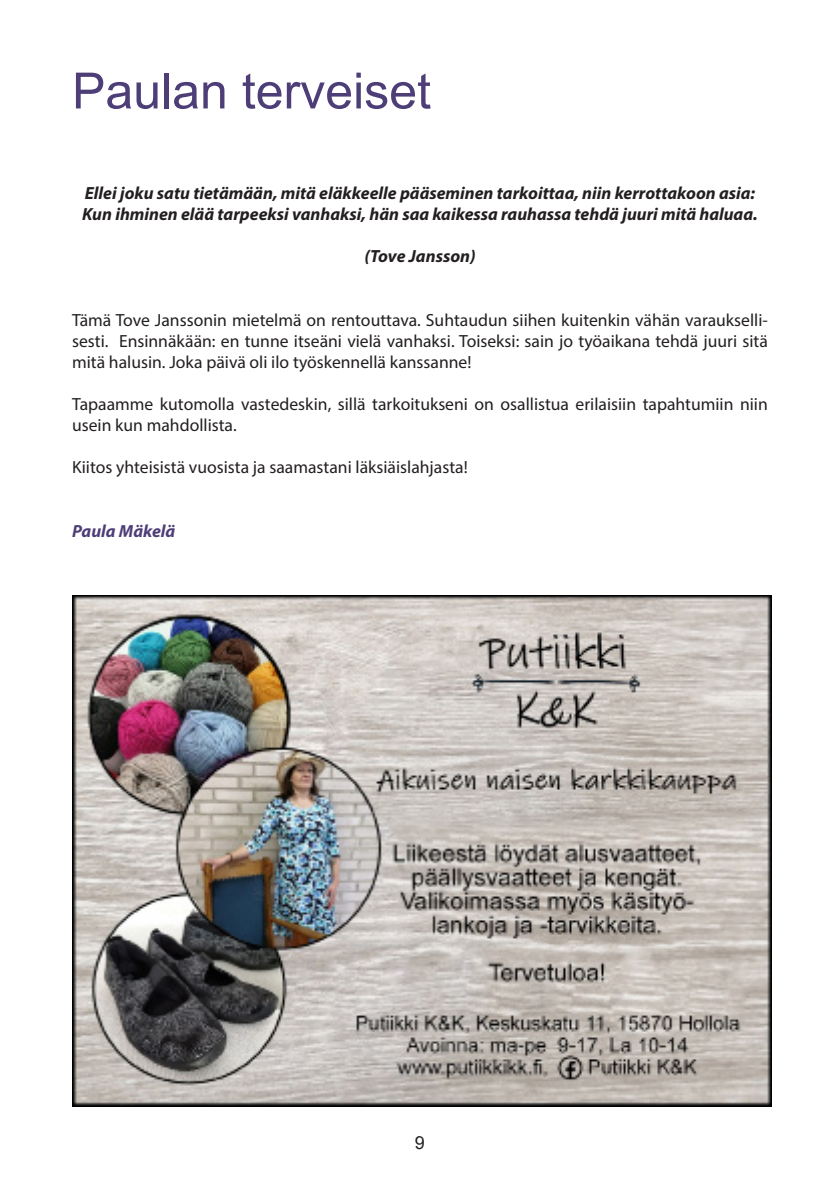
<style>
.page{position:relative;width:840px;height:1191px;background:#fff}
.page>*{position:absolute;margin:0;border:0;box-sizing:border-box;transform-origin:0 0}
.otsikko{font:50px "Arial";color:#4e3e78}
.t1{font:18px "Arial";color:#231f20}
.t2{font:17.6px/21.2px "Myriad Pro";color:#231f20;text-align:justify}
.t3{font:italic 700 17.6px "Myriad Pro";color:#231f20}
.t4{font:italic 700 17.6px "Myriad Pro";color:#4e3e78}
</style>
<div class="page">
<img style="left:72px;top:595px;width:699px;height:511px">
<p class="otsikko" style="left:72px;top:56px;width:360px">Paulan terveiset</p>
<p class="t3" style="left:85px;top:181px;width:671px">Ellei joku satu tietämään, mitä eläkkeelle pääseminen tarkoittaa, niin kerrottakoon asia:</p>
<p class="t3" style="left:82px;top:202px;width:676px">Kun ihminen elää tarpeeksi vanhaksi, hän saa kaikessa rauhassa tehdä juuri mitä haluaa.</p>
<p class="t3" style="left:364px;top:245px;width:113px">(Tove Jansson)</p>
<p class="t2" style="left:72px;top:309px;width:697px">Tämä Tove Janssonin mietelmä on rentouttava. Suhtaudun siihen kuitenkin vähän varaukselli&shy;sesti. Ensinnäkään: en tunne itseäni vielä vanhaksi. Toiseksi: sain jo työaikana tehdä juuri sitä mitä halusin. Joka päivä oli ilo työskennellä kanssanne!</p>
<p class="t2" style="left:72px;top:393px;width:697px">Tapaamme kutomolla vastedeskin, sillä tarkoitukseni on osallistua erilaisiin tapahtumiin niin usein kun mahdollista.</p>
<p class="t2" style="left:72px;top:457px;width:397px">Kiitos yhteisistä vuosista ja saamastani läksiäislahjasta!</p>
<p class="t4" style="left:72px;top:519px;width:105px">Paula Mäkelä</p>
<p class="t1" style="left:415px;top:1130px;width:12px">9</p>
</div>
